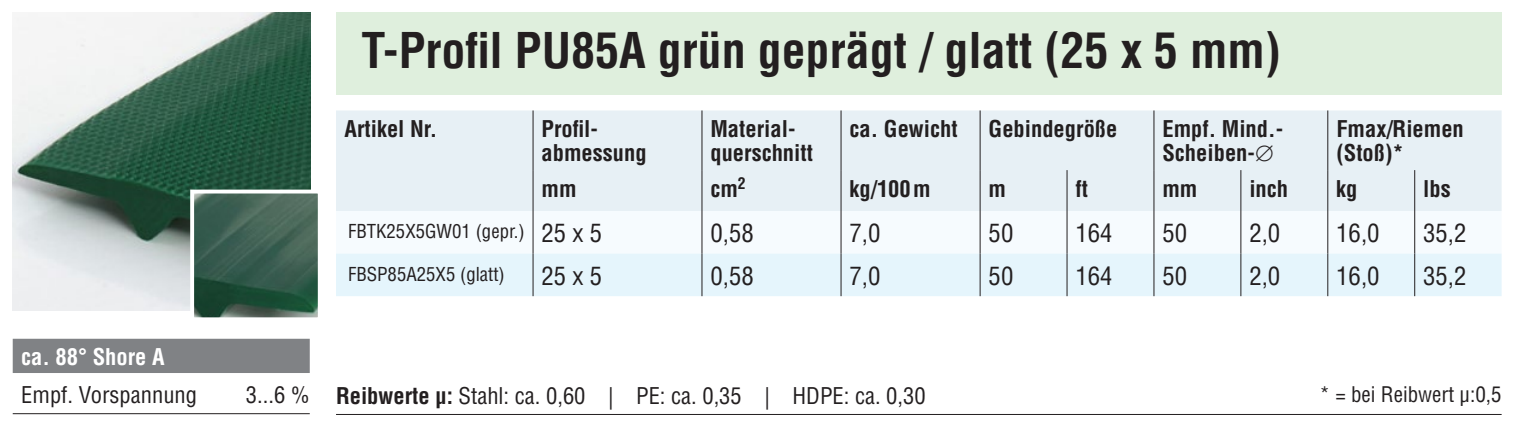
<style>
.page{position:relative;width:1516px;height:431px;background:#fff}
.page>*{position:absolute;margin:0;border:0;box-sizing:border-box;transform-origin:0 0}
.t1{font:700 condensed 48px "Helvetica LT";color:#231f20}
.t2{font:condensed 24.6px "Helvetica LT";color:#231f20}
.t3{font:700 condensed 22.5px/24px "Helvetica LT";color:#231f20}
.t4{font:condensed 22.5px "Helvetica LT";color:#231f20}
.t5{font:700 condensed 22.5px "Helvetica LT";color:#fff}
.t6{font:condensed 21px "Helvetica LT";color:#231f20}
.t7{font:condensed 18.6px "Helvetica LT";color:#231f20}
.s1{font-size:24.6px}
.s2{font-weight:700}
</style>
<div class="page">
<div style="left:336px;top:12px;width:1165px;height:82px;background:#dfefdd"></div>
<img style="left:13px;top:12px;width:297px;height:298px">
<div style="left:336px;top:110px;width:1165px;height:101px;background:#e7f0f5"></div>
<div style="left:533px;top:211px;width:883px;height:42px;background:#f6fbfe"></div>
<div style="left:336px;top:253px;width:1165px;height:43px;background:#e5f5fc"></div>
<hr style="left:532px;top:110px;width:1px;height:60px;background:#231f20">
<hr style="left:701px;top:110px;width:1px;height:60px;background:#231f20">
<hr style="left:840px;top:110px;width:1px;height:60px;background:#231f20">
<hr style="left:979px;top:110px;width:1px;height:60px;background:#231f20">
<hr style="left:1153px;top:110px;width:1px;height:60px;background:#231f20">
<hr style="left:1327px;top:110px;width:1px;height:60px;background:#231f20">
<hr style="left:532px;top:170px;width:1px;height:41px;background:#231f20">
<hr style="left:701px;top:170px;width:1px;height:41px;background:#231f20">
<hr style="left:840px;top:170px;width:1px;height:41px;background:#231f20">
<hr style="left:979px;top:170px;width:1px;height:41px;background:#231f20">
<hr style="left:1066px;top:170px;width:1px;height:41px;background:#231f20">
<hr style="left:1153px;top:170px;width:1px;height:41px;background:#231f20">
<hr style="left:1240px;top:170px;width:1px;height:41px;background:#231f20">
<hr style="left:1327px;top:170px;width:1px;height:41px;background:#231f20">
<hr style="left:1414px;top:170px;width:1px;height:41px;background:#231f20">
<hr style="left:532px;top:211px;width:1px;height:42px;background:#231f20">
<hr style="left:701px;top:211px;width:1px;height:42px;background:#231f20">
<hr style="left:840px;top:211px;width:1px;height:42px;background:#231f20">
<hr style="left:979px;top:211px;width:1px;height:42px;background:#231f20">
<hr style="left:1066px;top:211px;width:1px;height:42px;background:#231f20">
<hr style="left:1153px;top:211px;width:1px;height:42px;background:#231f20">
<hr style="left:1240px;top:211px;width:1px;height:42px;background:#231f20">
<hr style="left:1327px;top:211px;width:1px;height:42px;background:#231f20">
<hr style="left:1414px;top:211px;width:1px;height:42px;background:#231f20">
<hr style="left:532px;top:253px;width:1px;height:43px;background:#231f20">
<hr style="left:701px;top:253px;width:1px;height:43px;background:#231f20">
<hr style="left:840px;top:253px;width:1px;height:43px;background:#231f20">
<hr style="left:979px;top:253px;width:1px;height:43px;background:#231f20">
<hr style="left:1066px;top:253px;width:1px;height:43px;background:#231f20">
<hr style="left:1153px;top:253px;width:1px;height:43px;background:#231f20">
<hr style="left:1240px;top:253px;width:1px;height:43px;background:#231f20">
<hr style="left:1327px;top:253px;width:1px;height:43px;background:#231f20">
<hr style="left:1414px;top:253px;width:1px;height:43px;background:#231f20">
<div style="left:13px;top:338px;width:297px;height:34px;background:#808285"></div>
<hr style="left:13px;top:413px;width:297px;height:1px;background:#231f20">
<hr style="left:336px;top:413px;width:1165px;height:1px;background:#231f20">
<img style="left:195px;top:194px;width:122px;height:122px">
<div style="left:190px;top:189px;width:132px;height:132px;border:4px solid #fff"></div>
<h1 class="t1" style="left:361px;top:20px;width:920px">T-Profil PU85A grün geprägt / glatt (25 x 5 mm)</h1>
<p class="t3" style="left:344px;top:116px;width:94px">Artikel Nr.</p>
<p class="t3" style="left:541px;top:116px;width:106px">Profil&shy;abmessung</p>
<p class="t3" style="left:710px;top:116px;width:104px">Material&shy;querschnitt</p>
<p class="t3" style="left:849px;top:116px;width:110px">ca. Gewicht</p>
<p class="t3" style="left:988px;top:116px;width:130px">Gebindegröße</p>
<p class="t3" style="left:1162px;top:116px;width:120px">Empf. Mind.-<br>Scheiben-∅</p>
<p class="t3" style="left:1336px;top:116px;width:129px">Fmax/Riemen (Stoß)*</p>
<p class="t3" style="left:541px;top:176px;width:37px">mm</p>
<p class="t3" style="left:710px;top:176px;width:37px">cm<sup>2</sup></p>
<p class="t3" style="left:849px;top:176px;width:83px">kg/100m</p>
<p class="t3" style="left:988px;top:176px;width:19px">m</p>
<p class="t3" style="left:1075px;top:176px;width:14px">ft</p>
<p class="t3" style="left:1162px;top:176px;width:37px">mm</p>
<p class="t3" style="left:1249px;top:176px;width:40px">inch</p>
<p class="t3" style="left:1336px;top:176px;width:23px">kg</p>
<p class="t3" style="left:1423px;top:176px;width:29px">lbs</p>
<p class="t7" style="left:348px;top:219px;width:255px">FBTK25X5GW01 (gepr.) <span class="s1">25 x 5</span></p>
<p class="t2" style="left:710px;top:217px;width:45px">0,58</p>
<p class="t2" style="left:849px;top:217px;width:32px">7,0</p>
<p class="t2" style="left:988px;top:217px;width:26px">50</p>
<p class="t2" style="left:1075px;top:217px;width:39px">164</p>
<p class="t2" style="left:1162px;top:217px;width:26px">50</p>
<p class="t2" style="left:1249px;top:217px;width:32px">2,0</p>
<p class="t2" style="left:1336px;top:217px;width:45px">16,0</p>
<p class="t2" style="left:1423px;top:217px;width:45px">35,2</p>
<p class="t7" style="left:348px;top:262px;width:158px">FBSP85A25X5 (glatt)</p>
<p class="t2" style="left:541px;top:260px;width:62px">25 x 5</p>
<p class="t2" style="left:710px;top:260px;width:45px">0,58</p>
<p class="t2" style="left:849px;top:260px;width:32px">7,0</p>
<p class="t2" style="left:988px;top:260px;width:26px">50</p>
<p class="t2" style="left:1075px;top:260px;width:39px">164</p>
<p class="t2" style="left:1162px;top:260px;width:26px">50</p>
<p class="t2" style="left:1249px;top:260px;width:32px">2,0</p>
<p class="t2" style="left:1336px;top:260px;width:45px">16,0</p>
<p class="t2" style="left:1423px;top:260px;width:45px">35,2</p>
<p class="t5" style="left:21px;top:342px;width:145px">ca. 88° Shore A</p>
<p class="t4" style="left:21px;top:380px;width:177px">Empf. Vorspannung</p>
<p class="t4" style="left:246px;top:381px;width:681px">3...6 % <span class="s2">Reibwerte µ:</span> Stahl: ca. 0,60 | PE: ca. 0,35 | HDPE: ca. 0,30</p>
<p class="t6" style="left:1319px;top:381px;width:183px">* = bei Reibwert µ:0,5</p>
</div>
